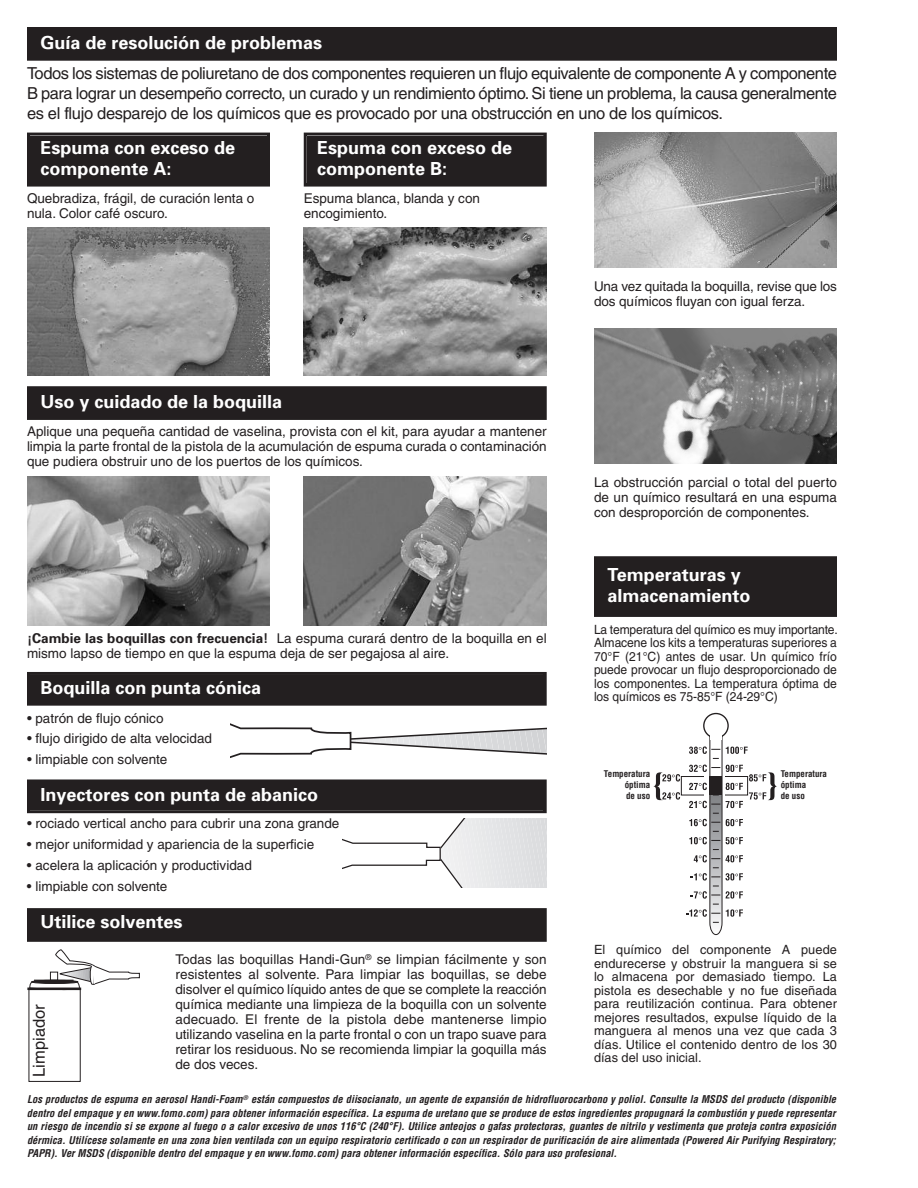
<style>
.page{position:relative;width:918px;height:1188px;background:#fff}
.page>*{position:absolute;margin:0;border:0;box-sizing:border-box;transform-origin:0 0}
.t1{font:700 18px/21.6px "Univers";color:#fff}
.t2{font:16.5px/19.8px "Helvetica";letter-spacing:-.02em;color:#231f20;text-align:justify}
.t3{font:16.5px "Helvetica";color:#231f20}
.t4{font:expanded 15.15px "Univers";color:#231f20}
.t5{font:13.5px/15px "Helvetica";color:#231f20}
.t6{font:12.75px/13.5px "Helvetica";letter-spacing:.005em;color:#231f20;text-align:justify}
.t7{font:12.75px/13.5px "Helvetica";letter-spacing:.005em;color:#231f20;text-align:justify;scale:.95 1}
.t8{font:italic 700 condensed 10.5px/13.5px "Helvetica";letter-spacing:.005em;color:#231f20;text-align:justify}
.t9{font:700 condensed 9px/10.8px "Helvetica";color:#231f20;text-align:justify}
.s1{font-family:"Univers";font-weight:700}
</style>
<div class="page">
<div style="left:29px;top:989px;width:52px;height:93px;border:1px solid #231f20"></div>
<hr style="left:27px;top:988px;width:54px;height:2px;background:#231f20">
<svg style="left:29px;top:950px;width:111px;height:42px"></svg>
<div style="left:30px;top:30px;width:804px;height:28px;background:#231f20"></div>
<div style="left:27px;top:27px;width:810px;height:34px;border:3px solid #231f20"></div>
<div style="left:30px;top:675px;width:514px;height:28px;background:#231f20"></div>
<div style="left:27px;top:672px;width:520px;height:34px;border:3px solid #231f20"></div>
<div style="left:30px;top:136px;width:237px;height:48px;background:#231f20"></div>
<div style="left:27px;top:133px;width:243px;height:54px;border:3px solid #231f20"></div>
<div style="left:30px;top:911px;width:514px;height:28px;background:#231f20"></div>
<div style="left:27px;top:908px;width:520px;height:34px;border:3px solid #231f20"></div>
<img style="left:27px;top:227px;width:243px;height:149px">
<div style="left:30px;top:389px;width:514px;height:28px;background:#231f20"></div>
<div style="left:27px;top:386px;width:520px;height:34px;border:3px solid #231f20"></div>
<img style="left:27px;top:477px;width:243px;height:148px">
<img style="left:594px;top:133px;width:243px;height:135px">
<img style="left:594px;top:329px;width:243px;height:135px">
<img style="left:304px;top:477px;width:243px;height:148px">
<div style="left:597px;top:559px;width:237px;height:55px;background:#231f20"></div>
<div style="left:594px;top:556px;width:243px;height:61px;border:3px solid #231f20"></div>
<div style="left:307px;top:136px;width:237px;height:48px;background:#231f20"></div>
<div style="left:304px;top:133px;width:243px;height:54px;border:3px solid #231f20"></div>
<img style="left:304px;top:227px;width:243px;height:149px">
<svg style="left:231px;top:723px;width:316px;height:35px"></svg>
<div style="left:30px;top:998px;width:29px;height:73px;background:#fff"></div>
<div style="left:30px;top:782px;width:514px;height:28px;background:#231f20"></div>
<div style="left:27px;top:779px;width:520px;height:34px;border:3px solid #231f20"></div>
<svg style="left:342px;top:818px;width:205px;height:70px"></svg>
<div style="left:703px;top:713px;width:26px;height:26px;border:1px solid #231f20;border-radius:50%"></div>
<div style="left:681px;top:776px;width:25px;height:19px;border:1px solid #231f20"></div>
<svg style="left:686px;top:721px;width:91px;height:214px"></svg>
<svg style="left:653px;top:772px;width:27px;height:28px"></svg>
<h1 class="t1" style="left:41px;top:33px;width:283px">Guía de resolución de problemas</h1>
<p class="t2" style="left:27px;top:65px;width:812px">Todos los sistemas de poliuretano de dos componentes requieren un flujo equivalente de componente A y componente B para lograr un desempeño correcto, un curado y un rendimiento óptimo. Si tiene un problema, la causa generalmente es el flujo desparejo de los químicos que es provocado por una obstrucción en uno de los químicos.</p>
<h1 class="t1" style="left:41px;top:138px;width:196px">Espuma con exceso de componente A:</h1>
<p class="t5" style="left:27px;top:192px;width:229px">Quebradiza, frágil, de curación lenta o nula. Color café oscuro.</p>
<h1 class="t1" style="left:317px;top:138px;width:196px">Espuma con exceso de componente B:</h1>
<p class="t5" style="left:304px;top:192px;width:178px">Espuma blanca, blanda y con encogimiento.</p>
<h1 class="t1" style="left:41px;top:392px;width:243px">Uso y cuidado de la boquilla</h1>
<p class="t5" style="left:27px;top:425px;width:521px;text-align:justify">Aplique una pequeña cantidad de vaselina, provista con el kit, para ayudar a mantener limpia la parte frontal de la pistola de la acumulación de espuma curada o contaminación que pudiera obstruir uno de los puertos de los químicos.</p>
<p class="t5" style="left:27px;top:632px;width:521px"><span class="s1">¡Cambie las boquillas con frecuencia!</span> La espuma curará dentro de la boquilla en el mismo lapso de tiempo en que la espuma deja de ser pegajosa al aire.</p>
<h1 class="t1" style="left:41px;top:678px;width:222px">Boquilla con punta cónica</h1>
<p class="t5" style="left:27px;top:712px;width:138px">• patrón de flujo cónico</p>
<p class="t5" style="left:27px;top:732px;width:187px">• flujo dirigido de alta velocidad</p>
<p class="t5" style="left:27px;top:753px;width:142px">• limpiable con solvente</p>
<h1 class="t1" style="left:41px;top:786px;width:279px">Inyectores con punta de abanico</h1>
<p class="t5" style="left:27px;top:817px;width:314px">• rociado vertical ancho para cubrir una zona grande</p>
<p class="t5" style="left:27px;top:838px;width:289px">• mejor uniformidad y apariencia de la superficie</p>
<p class="t5" style="left:27px;top:859px;width:226px">• acelera la aplicación y productividad</p>
<p class="t5" style="left:27px;top:880px;width:142px">• limpiable con solvente</p>
<h1 class="t1" style="left:40px;top:913px;width:143px">Utilice solventes</h1>
<p class="t5" style="left:594px;top:280px;width:245px">Una vez quitada la boquilla, revise que los dos químicos fluyan con igual ferza.</p>
<p class="t5" style="left:594px;top:476px;width:245px;text-align:justify">La obstrucción parcial o total del puerto de un químico resultará en una espuma con desproporción de componentes.</p>
<h1 class="t1" style="left:608px;top:565px;width:144px">Temperaturas y almacenamiento</h1>
<p class="t7" style="left:594px;top:624px;width:258px">La temperatura del químico es muy importante.<br>Almacene los kits a temperaturas superiores a 70°F (21°C) antes de usar. Un químico frío puede provocar un flujo desproporcionado de los componentes. La temperatura óptima de los químicos es 75-85°F (24-29°C)</p>
<p class="t9" style="left:625px;top:769px;width:27px;text-indent:-21px">Temperatura óptima de uso</p>
<p class="t9" style="left:781px;top:769px;width:48px;text-align:left">Temperatura óptima<br>de uso</p>
<p class="t6" style="left:594px;top:944px;width:245px">El químico del componente A puede endurecerse y obstruir la manguera si se lo almacena por demasiado tiempo. La pistola es desechable y no fue diseñada para reutilización continua. Para obtener mejores resultados, expulse líquido de la manguera al menos una vez que cada 3 días. Utilice el contenido dentro de los 30 días del uso inicial.</p>
<p class="t8" style="left:27px;top:1093px;width:811px">Los productos de espuma en aerosol Handi-Foam<sup>®</sup> están compuestos de diisocianato, un agente de expansión de hidrofluorocarbono y poliol. Consulte la MSDS del producto (disponible dentro del empaque y en www.fomo.com) para obtener información específica. La espuma de uretano que se produce de estos ingredientes propugnará la combustión y puede representar un riesgo de incendio si se expone al fuego o a calor excesivo de unos 116°C (240°F). Utilice anteojos o gafas protectoras, guantes de nitrilo y vestimenta que proteja contra exposición dérmica. Utilícese solamente en una zona bien ventilada con un equipo respiratorio certificado o con un respirador de purificación de aire alimentada (Powered Air Purifying Respiratory; PAPR). Ver MSDS (disponible dentro del empaque y en www.fomo.com) para obtener información específica. Sólo para uso profesional.</p>
<p class="t5" style="left:175px;top:953px;width:373px;text-align:justify">Todas las boquillas Handi-Gun<sup>®</sup> se limpian fácilmente y son resistentes al solvente. Para limpiar las boquillas, se debe disolver el químico líquido antes de que se complete la reacción química mediante una limpieza de la boquilla con un solvente adecuado. El frente de la pistola debe mantenerse limpio utilizando vaselina en la parte frontal o con un trapo suave para retirar los residuous. No se recomienda limpiar la goquilla más de dos veces.</p>
<p class="t4" style="left:35px;top:1064px;width:64px;rotate:-90deg">cleaner</p>
<p class="t3" style="left:33px;top:1077px;width:74px;rotate:-90deg">Limpiador</p>
</div>
